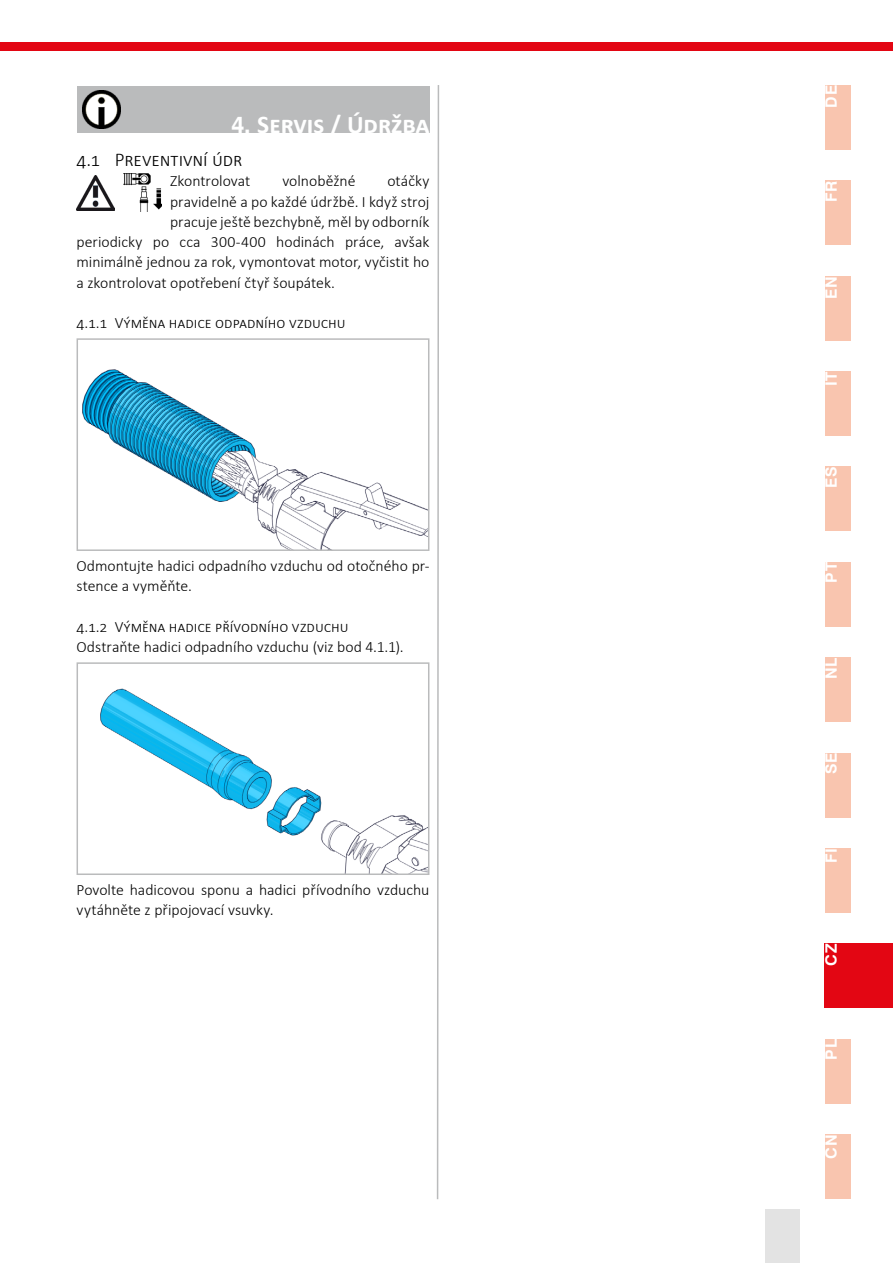
<style>
.page{position:relative;width:893px;height:1263px;background:#fff}
.page>*{position:absolute;margin:0;border:0;box-sizing:border-box;transform-origin:0 0}
.t1{font:700 25.5px "Calibri";color:#fff}
.t2{font:300 19.5px "Calibri";letter-spacing:-.005em;color:#000}
.t3{font:300 15.75px/20.2px "Calibri";color:#000}
.t4{font:700 15.75px "Swiss 721 BT";letter-spacing:.05em;color:#fff}
.s1{font-family:"Swiss 721 BT";font-size:24px}
</style>
<div class="page">
<div style="left:825px;top:1134px;width:25px;height:65px;background:#f9c5af"></div>
<div style="left:825px;top:1039px;width:25px;height:64px;background:#f9c5af"></div>
<img style="left:77px;top:175px;width:38px;height:35px">
<img style="left:123px;top:174px;width:39px;height:38px">
<div style="left:77px;top:86px;width:352px;height:47px;background:#babbbc"></div>
<img style="left:82px;top:90px;width:38px;height:38px">
<img style="left:82px;top:369px;width:344px;height:179px">
<div style="left:77px;top:338px;width:352px;height:213px;border:2px solid #babbbc"></div>
<img style="left:100px;top:688px;width:326px;height:184px">
<div style="left:77px;top:662px;width:352px;height:213px;border:2px solid #babbbc"></div>
<div style="left:825px;top:848px;width:25px;height:64px;background:#f9c5af"></div>
<div style="left:825px;top:753px;width:25px;height:64px;background:#f9c5af"></div>
<div style="left:825px;top:657px;width:25px;height:65px;background:#f9c5af"></div>
<div style="left:825px;top:562px;width:25px;height:64px;background:#f9c5af"></div>
<div style="left:825px;top:467px;width:25px;height:64px;background:#f9c5af"></div>
<div style="left:825px;top:371px;width:25px;height:65px;background:#f9c5af"></div>
<div style="left:825px;top:276px;width:25px;height:64px;background:#f9c5af"></div>
<div style="left:825px;top:180px;width:25px;height:65px;background:#f9c5af"></div>
<div style="left:825px;top:85px;width:25px;height:64px;background:#f9c5af"></div>
<div style="left:0;top:43px;width:893px;height:8px;background:#e30613"></div>
<div style="left:765px;top:1209px;width:34px;height:54px;background:#e3e3e3"></div>
<svg style="left:436px;top:85px;width:4px;height:1115px"></svg>
<div style="left:825px;top:944px;width:68px;height:64px;background:#e30613"></div>
<h1 class="t1" style="left:231px;top:106px;width:200px"><span class="s1">4.</span> Servis / Údržba</h1>
<p class="t2" style="left:77px;top:147px;width:167px">4.1 Preventivní údr</p>
<p class="t3" style="left:170px;top:171px;width:82px">Zkontrolovat</p>
<p class="t3" style="left:282px;top:171px;width:75px">volnoběžné</p>
<p class="t3" style="left:387px;top:171px;width:44px">otáčky</p>
<p class="t3" style="left:170px;top:191px;width:261px">pravidelně a po každé údržbě. I když stroj</p>
<p class="t3" style="left:170px;top:211px;width:261px">pracuje ještě bezchybně, měl by odborník</p>
<p class="t3" style="left:77px;top:232px;width:354px">periodicky po cca 300-400 hodinách práce, avšak</p>
<p class="t3" style="left:77px;top:252px;width:354px">minimálně jednou za rok, vymontovat motor, vyčistit ho</p>
<p class="t3" style="left:77px;top:272px;width:260px">a zkontrolovat opotřebení čtyř šoupátek.</p>
<p class="t3" style="left:77px;top:313px;width:271px">4.1.1 Výměna hadice odpadního vzduchu</p>
<p class="t3" style="left:77px;top:556px;width:354px">Odmontujte hadici odpadního vzduchu od otočného pr&shy;stence a vyměňte.</p>
<p class="t3" style="left:77px;top:616px;width:329px">4.1.2 Výměna hadice přívodního vzduchu<br>Odstraňte hadici odpadního vzduchu (viz bod 4.1.1).</p>
<p class="t3" style="left:77px;top:880px;width:354px">Povolte hadicovou sponu a hadici přívodního vzduchu vytáhněte z připojovací vsuvky.</p>
<p class="t4" style="left:822px;top:108px;width:24px;rotate:-90deg">DE</p>
<p class="t4" style="left:822px;top:202px;width:23px;rotate:-90deg">FR</p>
<p class="t4" style="left:822px;top:299px;width:24px;rotate:-90deg">EN</p>
<p class="t4" style="left:822px;top:386px;width:16px;rotate:-90deg">IT</p>
<p class="t4" style="left:822px;top:488px;width:23px;rotate:-90deg">ES</p>
<p class="t4" style="left:822px;top:583px;width:22px;rotate:-90deg">PT</p>
<p class="t4" style="left:822px;top:679px;width:23px;rotate:-90deg">NL</p>
<p class="t4" style="left:822px;top:774px;width:23px;rotate:-90deg">SE</p>
<p class="t4" style="left:822px;top:863px;width:17px;rotate:-90deg">FI</p>
<p class="t4" style="left:822px;top:966px;width:23px;rotate:-90deg">CZ</p>
<p class="t4" style="left:822px;top:1059px;width:22px;rotate:-90deg">PL</p>
<p class="t4" style="left:822px;top:1159px;width:26px;rotate:-90deg">CN</p>
</div>
